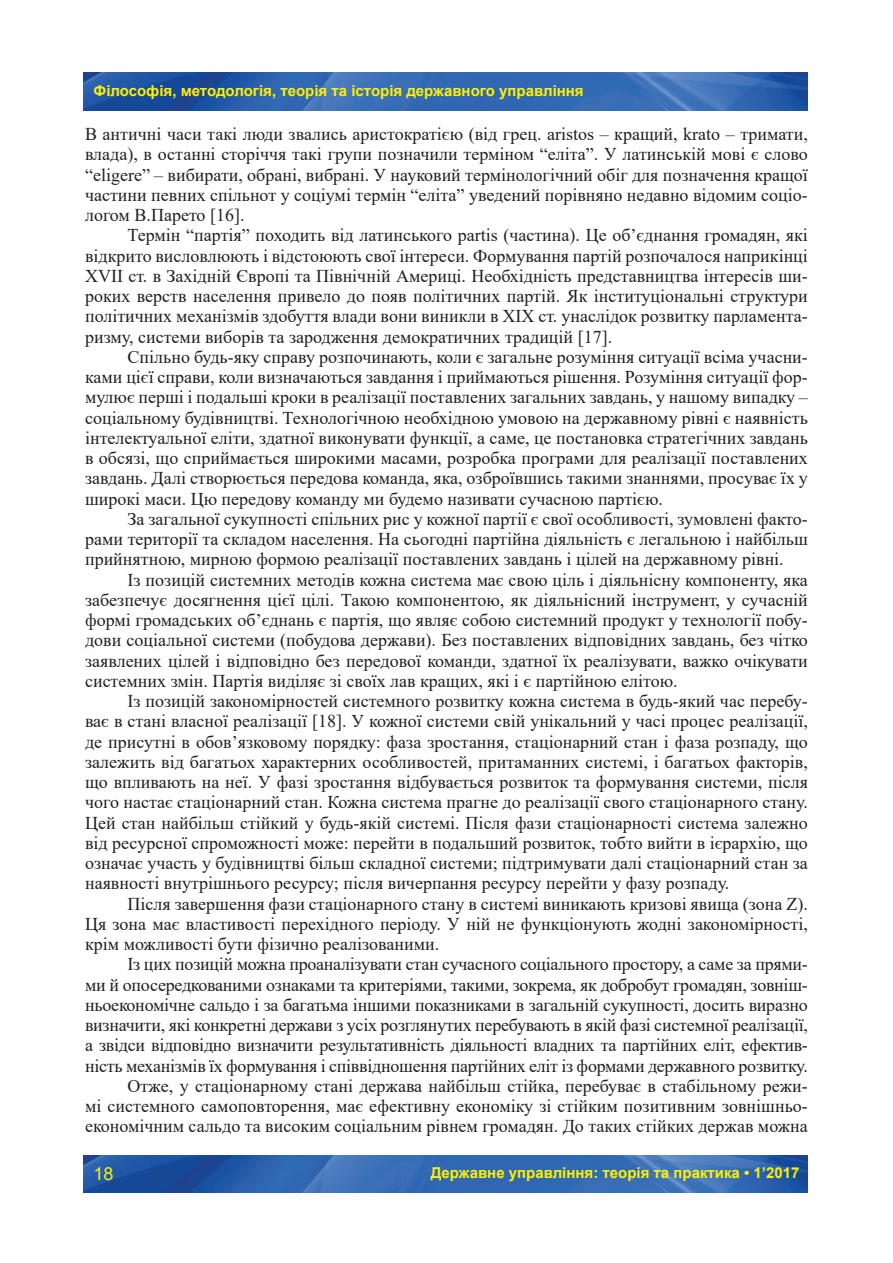
<style>
.page{position:relative;width:893px;height:1263px;background:#fff}
.page>*{position:absolute;margin:0;border:0;box-sizing:border-box;transform-origin:0 0}
.t1{font:18px/20.2px "Times New Roman";letter-spacing:-.005em;color:#231f20;text-align:justify}
.t2{font:18px "Arial";color:#fff101}
.t3{font:700 15px "Arial";color:#fff101}
</style>
<div class="page">
<img style="left:84px;top:1155px;width:724px;height:37px">
<img style="left:84px;top:73px;width:724px;height:37px">
<p class="t3" style="left:94px;top:80px;width:492px">Філософія, методологія, теорія та історія державного управління</p>
<p class="t1" style="left:85px;top:123px;width:724px">В античні часи такі люди звались аристократією (від грец. аristos – кращий, krato – тримати, влада), в останні сторіччя такі групи позначили терміном “еліта”. У латинській мові є слово “eligere” – вибирати, обрані, вибрані. У науковий термінологічний обіг для позначення кращої частини певних спільнот у соціумі термін “еліта” уведений порівняно недавно відомим соціо&shy;логом В.Парето [16].</p>
<p class="t1" style="left:85px;top:225px;width:724px;text-indent:43px">Термін “партія” походить від латинського partis (частина). Це об’єднання громадян, які відкрито висловлюють і відстоюють свої інтереси. Формування партій розпочалося наприкінці ХVII ст. в Західній Європі та Північній Америці. Необхідність представництва інтересів ши&shy;роких верств населення привело до появ політичних партій. Як інституціональні структури політичних механізмів здобуття влади вони виникли в ХІХ ст. унаслідок розвитку парламента&shy;ризму, системи виборів та зародження демократичних традицій [17].</p>
<p class="t1" style="left:85px;top:346px;width:724px;text-indent:43px">Спільно будь-яку справу розпочинають, коли є загальне розуміння ситуації всіма учасни&shy;ками цієї справи, коли визначаються завдання і приймаються рішення. Розуміння ситуації фор&shy;мулює перші і подальші кроки в реалізації поставлених загальних завдань, у нашому випадку – соціальному будівництві. Технологічною необхідною умовою на державному рівні є наявність інтелектуальної еліти, здатної виконувати функції, а саме, це постановка стратегічних завдань в обсязі, що сприймається широкими масами, розробка програми для реалізації поставлених завдань. Далі створюється передова команда, яка, озброївшись такими знаннями, просуває їх у широкі маси. Цю передову команду ми будемо називати сучасною партією.</p>
<p class="t1" style="left:85px;top:508px;width:724px;text-indent:43px">За загальної сукупності спільних рис у кожної партії є свої особливості, зумовлені факто&shy;рами території та складом населення. На сьогодні партійна діяльність є легальною і найбільш прийнятною, мирною формою реалізації поставлених завдань і цілей на державному рівні.</p>
<p class="t1" style="left:85px;top:569px;width:724px;text-indent:43px">Із позицій системних методів кожна система має свою ціль і діяльнісну компоненту, яка забезпечує досягнення цієї цілі. Такою компонентою, як діяльнісний інструмент, у сучасній формі громадських об’єднань є партія, що являє собою системний продукт у технології побу&shy;дови соціальної системи (побудова держави). Без поставлених відповідних завдань, без чітко заявлених цілей і відповідно без передової команди, здатної їх реалізувати, важко очікувати системних змін. Партія виділяє зі своїх лав кращих, які і є партійною елітою.</p>
<p class="t1" style="left:85px;top:690px;width:724px;text-indent:43px">Із позицій закономірностей системного розвитку кожна система в будь-який час перебу&shy;ває в стані власної реалізації [18]. У кожної системи свій унікальний у часі процес реалізації, де присутні в обов’язковому порядку: фаза зростання, стаціонарний стан і фаза розпаду, що залежить від багатьох характерних особливостей, притаманних системі, і багатьох факторів, що впливають на неї. У фазі зростання відбувається розвиток та формування системи, після чого настає стаціонарний стан. Кожна система прагне до реалізації свого стаціонарного стану.<br>Цей стан найбільш стійкий у будь-якій системі. Після фази стаціонарності система залежно від ресурсної спроможності може: перейти в подальший розвиток, тобто вийти в ієрархію, що означає участь у будівництві більш складної системи; підтримувати далі стаціонарний стан за наявності внутрішнього ресурсу; після вичерпання ресурсу перейти у фазу розпаду.</p>
<p class="t1" style="left:85px;top:893px;width:724px;text-indent:43px">Після завершення фази стаціонарного стану в системі виникають кризові явища (зона Z).<br>Ця зона має властивості перехідного періоду. У ній не функціонують жодні закономірності, крім можливості бути фізично реалізованими.</p>
<p class="t1" style="left:85px;top:954px;width:724px;text-align:right">Із цих позицій можна проаналізувати стан сучасного соціального простору, а саме за прями-<br>ми й опосередкованими ознаками та критеріями, такими, зокрема, як добробут громадян, зовніш&shy;ньоекономічне сальдо і за багатьма іншими показниками в загальній сукупності, досить виразно визначити, які конкретні держави з усіх розглянутих перебувають в якій фазі системної реалізації, а звідси відповідно визначити результативність діяльності владних та партійних еліт, ефектив&shy;ність механізмів їх формування і співвідношення партійних еліт із формами державного розвитку.<br>Отже, у стаціонарному стані держава найбільш стійка, перебуває в стабільному режи-<br>мі системного самоповторення, має ефективну економіку зі стійким позитивним зовнішньо&shy;економічним сальдо та високим соціальним рівнем громадян. До таких стійких держав можна</p>
<p class="t2" style="left:94px;top:1161px;width:22px">18</p>
<p class="t3" style="left:431px;top:1162px;width:370px">Державне управління: теорія та практика • 1’2017</p>
</div>
